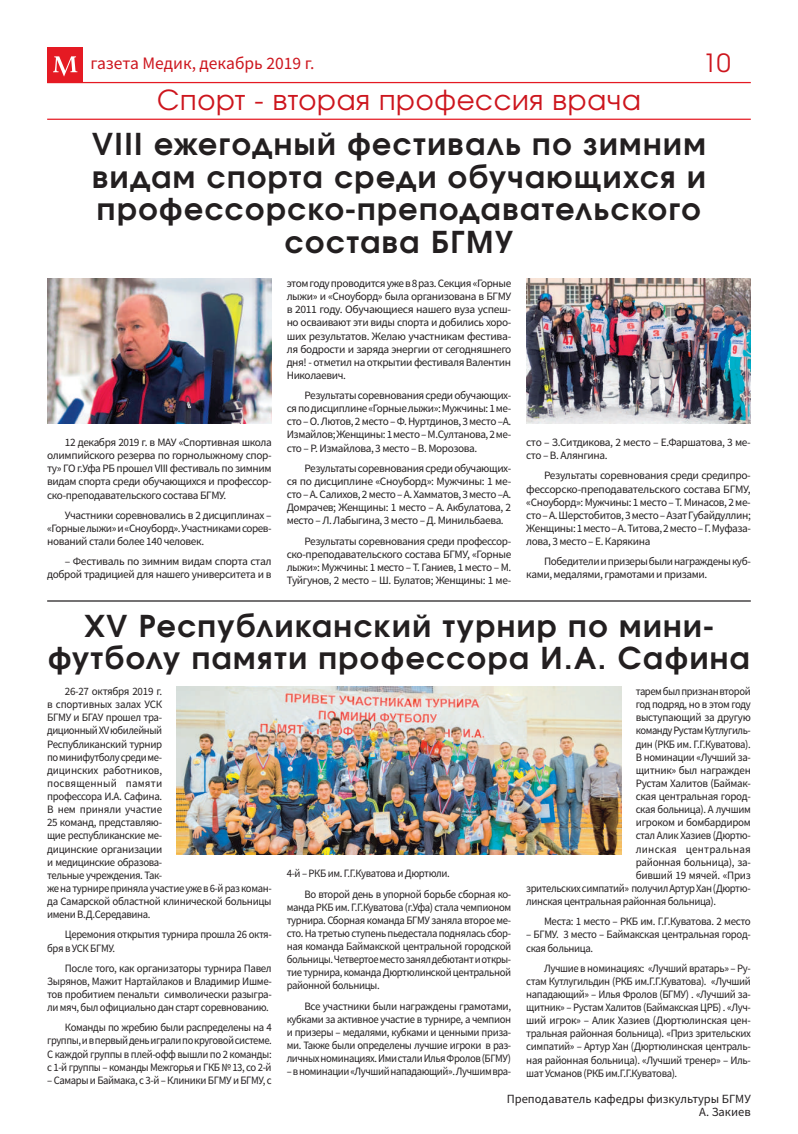
<style>
.page{position:relative;width:798px;height:1134px;background:#fff}
.page>*{position:absolute;margin:0;border:0;box-sizing:border-box;transform-origin:0 0}
.t1{font:700 30px/32.5px "Evolventa";letter-spacing:.05em;color:#231f20;text-align:center}
.t2{font:27.5px "Evolventa";letter-spacing:.025em;color:#cd151d}
.t3{font:25px "Evolventa";color:#cd151d}
.t4{font:17.5px "Source Sans Pro";color:#cd151d}
.t5{font:12.5px/13.1px "Source Sans Pro";color:#231f20;text-align:right}
.t6{font:11.25px/13.1px "Source Sans Pro";letter-spacing:-.035em;color:#231f20;text-align:justify}
.t7{font:11.25px/13.1px "Source Sans Pro";letter-spacing:-.035em;color:#231f20;text-align:justify;scale:.95 1}
.t8{font:11.25px/13.1px "Source Sans Pro";letter-spacing:-.035em;color:#231f20;scale:.96 1}
.t9{font:11.25px "Source Sans Pro";letter-spacing:-.035em;color:#231f20;scale:.94 1}
.t10{font:11.25px "Source Sans Pro";letter-spacing:.02em;color:#231f20}
</style>
<div class="page">
<div style="left:47px;top:47px;width:36px;height:36px;background:#e51a23"></div>
<svg style="left:53px;top:56px;width:24px;height:21px"></svg>
<hr style="left:47px;top:82px;width:703px;height:1px;background:#e51a23">
<hr style="left:47px;top:119px;width:703px;height:1px;background:#e51a23">
<hr style="left:47px;top:600px;width:703px;height:2px;background:#231f20">
<img style="left:176px;top:687px;width:445px;height:168px">
<img style="left:47px;top:279px;width:224px;height:144px">
<img style="left:526px;top:279px;width:224px;height:144px">
<h3 class="t4" style="left:90px;top:52px;width:225px">газета Медик, декабрь 2019 г.</h3>
<h3 class="t3" style="left:702px;top:48px;width:29px">10</h3>
<h2 class="t2" style="left:157px;top:83px;width:485px">Спорт - вторая профессия врача</h2>
<h1 class="t1" style="left:92px;top:128px;width:615px">VIII ежегодный фестиваль по зимним видам спорта среди обучающихся и профессорско-преподавательского состава БГМУ</h1>
<p class="t6" style="left:47px;top:436px;width:226px;text-indent:18px">12 декабря 2019 г. в МАУ «Спортивная школа олимпийского резерва по горнолыжному спор&shy;ту» ГО г.Уфа РБ прошел VIII фестиваль по зимним видам спорта среди обучающихся и профессор&shy;ско-преподавательского состава БГМУ.</p>
<p class="t6" style="left:47px;top:508px;width:226px;text-indent:18px">Участники соревновались в 2 дисциплинах – «Горные лыжи» и «Сноуборд». Участниками сорев&shy;нований стали более 140 человек.</p>
<p class="t6" style="left:47px;top:555px;width:226px;text-align:right">– Фестиваль по зимним видам спорта стал доброй традицией для нашего университета и в</p>
<p class="t6" style="left:286px;top:277px;width:226px">этом году проводится уже в 8 раз. Секция «Горные лыжи» и «Сноуборд» была организована в БГМУ в 2011 году. Обучающиеся нашего вуза успеш&shy;но осваивают эти виды спорта и добились хоро&shy;ших результатов. Желаю участникам фестива&shy;ля бодрости и заряда энергии от сегодняшнего дня! - отметил на открытии фестиваля Валентин Николаевич.</p>
<p class="t6" style="left:286px;top:389px;width:226px;text-indent:18px">Результаты соревнования среди обучающих&shy;ся по дисциплине «Горные лыжи»: Мужчины: 1 ме&shy;сто – О. Лютов, 2 место – Ф. Нуртдинов, 3 место –А.<br>Измайлов; Женщины: 1 место – М.Султанова, 2 ме&shy;сто – Р. Измайлова, 3 место – В. Морозова.</p>
<p class="t6" style="left:286px;top:461px;width:226px;text-indent:18px">Результаты соревнования среди обучающих&shy;ся по дисциплине «Сноуборд»: Мужчины: 1 ме&shy;сто – А. Салихов, 2 место – А. Хамматов, 3 место –А.<br>Домрачев; Женщины: 1 место – А. Акбулатова, 2 место – Л. Лабыгина, 3 место – Д. Минильбаева.</p>
<p class="t6" style="left:286px;top:534px;width:226px;text-indent:18px">Результаты соревнования среди профессор&shy;ско-преподавательского состава БГМУ, «Горные лыжи»: Мужчины: 1 место – Т. Ганиев, 1 место – М.<br>Туйгунов, 2 место – Ш. Булатов; Женщины: 1 ме-</p>
<p class="t6" style="left:526px;top:436px;width:226px">сто – З.Ситдикова, 2 место – Е.Фаршатова, 3 ме&shy;сто – В. Алянгина.</p>
<p class="t6" style="left:526px;top:469px;width:226px;text-indent:18px">Результаты соревнования среди средипро&shy;фессорско-преподавательского состава БГМУ, «Сноуборд»: Мужчины: 1 место – Т. Минасов, 2 ме&shy;сто – А. Шерстобитов, 3 место – Азат Губайдуллин; Женщины: 1 место – А. Титова, 2 место – Г. Муфаза&shy;лова, 3 место – Е. Карякина</p>
<p class="t6" style="left:526px;top:555px;width:226px;text-indent:18px">Победители и призеры были награждены куб&shy;ками, медалями, грамотами и призами.</p>
<h1 class="t1" style="left:48px;top:609px;width:703px">XV Республиканский турнир по мини&shy;футболу памяти профессора И.А. Сафина</h1>
<p class="t6" style="left:47px;top:685px;width:226px;text-align:left;text-indent:18px">26-27 октября 2019 г.<br>в спортивных залах УСК<br>БГМУ и БГАУ прошел тра-<br>диционный XV юбилейный<br>Республиканский турнир<br>по минифутболу среди ме-<br>дицинских работников,<br>посвященный памяти<br>профессора И.А. Сафина.<br>В нем приняли участие<br>25 команд, представляю-<br>щие республиканские ме-<br>дицинские организации<br>и медицинские образова-<br>тельные учреждения. Так-<br>же на турнире приняла участие уже в 6-й раз коман&shy;да Самарской областной клинической больницы имени В.Д.Середавина.</p>
<p class="t7" style="left:47px;top:928px;width:238px;text-indent:18px">Церемония открытия турнира прошла 26 октя&shy;бря в УСК БГМУ.</p>
<p class="t6" style="left:47px;top:961px;width:226px;text-indent:18px">После того, как организаторы турнира Павел Зырянов, Мажит Нартайлаков и Владимир Ишме&shy;тов пробитием пенальти символически разыгра&shy;ли мяч, был официально дан старт соревнованию.</p>
<p class="t7" style="left:47px;top:1021px;width:238px;text-indent:18px">Команды по жребию были распределены на 4 группы, и в первый день играли по круговой системе.<br>С каждой группы в плей-офф вышли по 2 команды: с 1-й группы – команды Межгорья и ГКБ № 13, со 2-й</p>
<p class="t7" style="left:47px;top:1073px;width:238px">– Самары и Баймака, с 3-й – Клиники БГМУ и БГМУ, с</p>
<p class="t7" style="left:304px;top:863px;width:219px;line-height:20.2px;text-indent:-18px">4-й – РКБ им. Г.Г.Куватова и Дюртюли.<br>Во второй день в упорной борьбе сборная ко-</p>
<p class="t7" style="left:286px;top:900px;width:238px">манда РКБ им. Г.Г.Куватова (г.Уфа) стала чемпионом турнира. Сборная команда БГМУ заняла второе ме&shy;сто. На третью ступень пьедестала поднялась сбор&shy;ная команда Баймакской центральной городской больницы. Четвертое место занял дебютант и откры&shy;тие турнира, команда Дюртюлинской центральной районной больницы.</p>
<p class="t6" style="left:286px;top:999px;width:226px;text-indent:18px">Все участники были награждены грамотами, кубками за активное участие в турнире, а чемпион и призеры – медалями, кубками и ценными приза&shy;ми. Также были определены лучшие игроки в раз&shy;личных номинациях. Ими стали Илья Фролов (БГМУ)</p>
<p class="t7" style="left:286px;top:1065px;width:238px">– в номинации «Лучший нападающий». Лучшим вра-</p>
<p class="t9" style="left:635px;top:684px;width:124px">тарем был признан второй</p>
<p class="t7" style="left:635px;top:698px;width:122px">год подряд, но в этом году</p>
<p class="t6" style="left:635px;top:711px;width:116px">выступающий за другую</p>
<p class="t9" style="left:635px;top:723px;width:124px">команду Рустам Кутлугиль-</p>
<p class="t7" style="left:635px;top:737px;width:122px">дин (РКБ им. Г.Г.Куватова).</p>
<p class="t7" style="left:635px;top:750px;width:122px">В номинации «Лучший за-</p>
<p class="t6" style="left:635px;top:763px;width:116px">щитник» был награжден</p>
<p class="t6" style="left:635px;top:776px;width:116px">Рустам Халитов (Баймак-</p>
<p class="t6" style="left:635px;top:790px;width:116px">ская центральная город-</p>
<p class="t7" style="left:635px;top:803px;width:122px">ская больница). А лучшим</p>
<p class="t6" style="left:635px;top:816px;width:116px">игроком и бомбардиром</p>
<p class="t7" style="left:635px;top:829px;width:122px">стал Алик Хазиев (Дюртю-</p>
<p class="t10" style="left:635px;top:842px;width:116px">линская центральная</p>
<p class="t6" style="left:635px;top:855px;width:116px">районная больница), за-</p>
<p class="t6" style="left:635px;top:868px;width:116px">бивший 19 мячей. «Приз</p>
<p class="t7" style="left:526px;top:881px;width:238px">зрительских симпатий» получил Артур Хан (Дюртю-</p>
<p class="t7" style="left:526px;top:895px;width:201px">линская центральная районная больница).</p>
<p class="t6" style="left:544px;top:915px;width:208px">Места: 1 место – РКБ им. Г.Г.Куватова. 2 место</p>
<p class="t8" style="left:526px;top:928px;width:235px">– БГМУ. 3 место – Баймакская центральная город&shy;ская больница.</p>
<p class="t7" style="left:526px;top:961px;width:238px;text-indent:18px">Лучшие в номинациях: «Лучший вратарь» – Ру&shy;стам Кутлугильдин (РКБ им.Г.Г.Куватова). «Лучший нападающий» – Илья Фролов (БГМУ) . «Лучший за&shy;щитник» – Рустам Халитов (Баймакская ЦРБ) . «Луч&shy;ший игрок» – Алик Хазиев (Дюртюлинская цен&shy;тральная районная больница). «Приз зрительских симпатий» – Артур Хан (Дюртюлинская централь&shy;ная районная больница). «Лучший тренер» – Иль&shy;шат Усманов (РКБ им.Г.Г.Куватова).</p>
<p class="t5" style="left:506px;top:1092px;width:245px">Преподаватель кафедры физкультуры БГМУ<br>А. Закиев</p>
</div>
